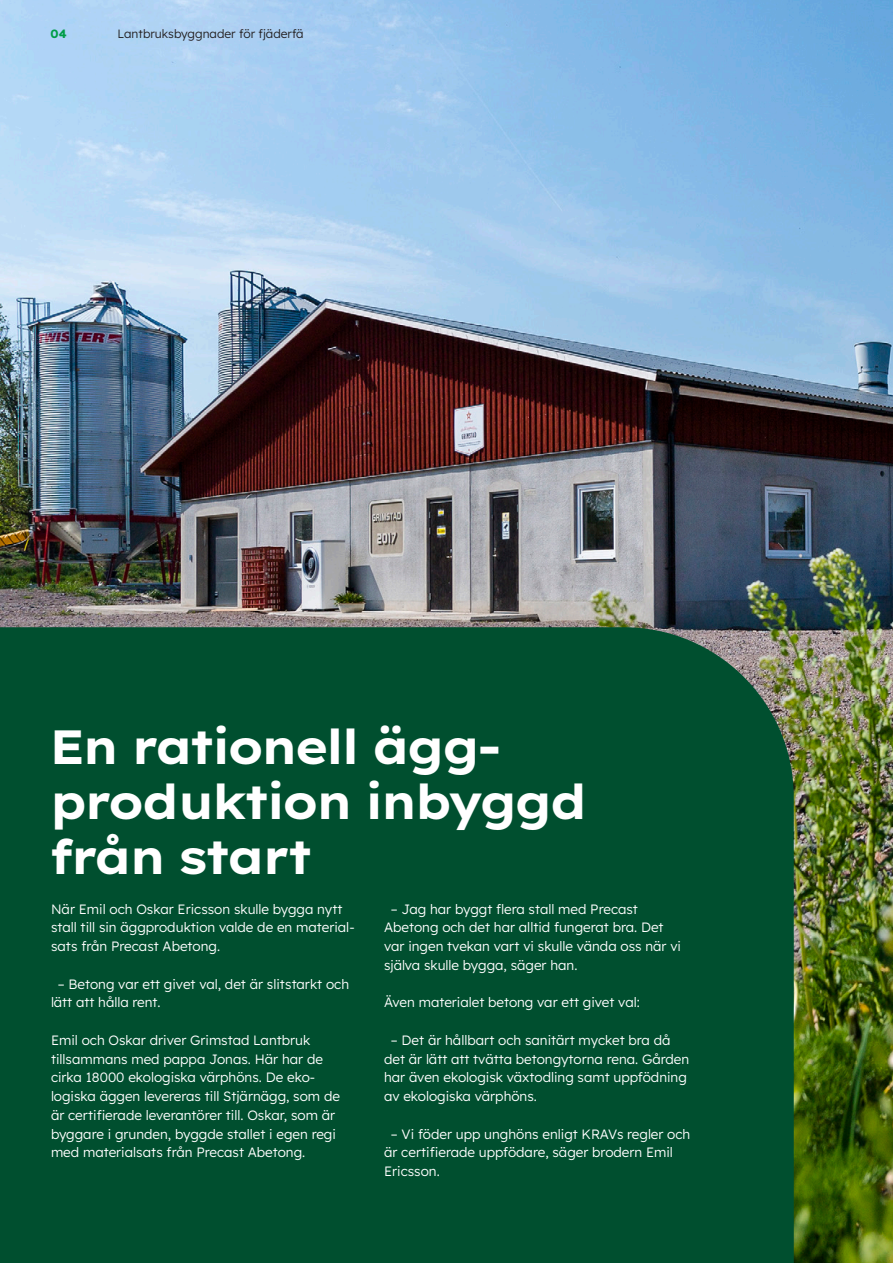
<style>
.page{position:relative;width:893px;height:1263px;background:#fff}
.page>*{position:absolute;margin:0;border:0;box-sizing:border-box;transform-origin:0 0}
.t1{font:700 48px/55.2px "Lexend Exa HM";color:#fff}
.t2{font:300 13.5px/18.8px "Lexend";color:#fff}
.t3{font:300 12px "Lexend";color:#231f20}
.t4{font:700 12px "Lexend";color:#009d48}
</style>
<div class="page">
<img style="left:0;top:0;width:893px;height:1263px">
<div style="left:0;top:627px;width:794px;height:636px;background:#004f2f"></div>
<p class="t4" style="left:51px;top:25px;width:18px">04</p>
<p class="t3" style="left:118px;top:25px;width:188px">Lantbruksbyggnader för fjäderfä</p>
<h1 class="t1" style="left:51px;top:715px;width:537px">En rationell ägg&shy;produktion inbyggd från start</h1>
<p class="t2" style="left:51px;top:899px;width:305px">När Emil och Oskar Ericsson skulle bygga nytt stall till sin äggproduktion valde de en material&shy;sats från Precast Abetong.</p>
<p class="t2" style="left:51px;top:974px;width:300px;text-indent:7px">– Betong var ett givet val, det är slitstarkt och lätt att hålla rent.</p>
<p class="t2" style="left:51px;top:1030px;width:290px">Emil och Oskar driver Grimstad Lantbruk tillsammans med pappa Jonas. Här har de cirka 18000 ekologiska värphöns. De eko&shy;logiska äggen levereras till Stjärnägg, som de är certifierade leverantörer till. Oskar, som är byggare i grunden, byggde stallet i egen regi med materialsats från Precast Abetong.</p>
<p class="t2" style="left:384px;top:899px;width:298px;text-indent:7px">– Jag har byggt flera stall med Precast Abetong och det har alltid fungerat bra. Det var ingen tvekan vart vi skulle vända oss när vi själva skulle bygga, säger han.</p>
<p class="t2" style="left:384px;top:992px;width:257px">Även materialet betong var ett givet val:</p>
<p class="t2" style="left:384px;top:1030px;width:307px;text-indent:7px">– Det är hållbart och sanitärt mycket bra då det är lätt att tvätta betongytorna rena. Gården har även ekologisk växtodling samt uppfödning av ekologiska värphöns.</p>
<p class="t2" style="left:384px;top:1124px;width:308px;text-indent:7px">– Vi föder upp unghöns enligt KRAVs regler och är certifierade uppfödare, säger brodern Emil<br>Ericsson.</p>
</div>
